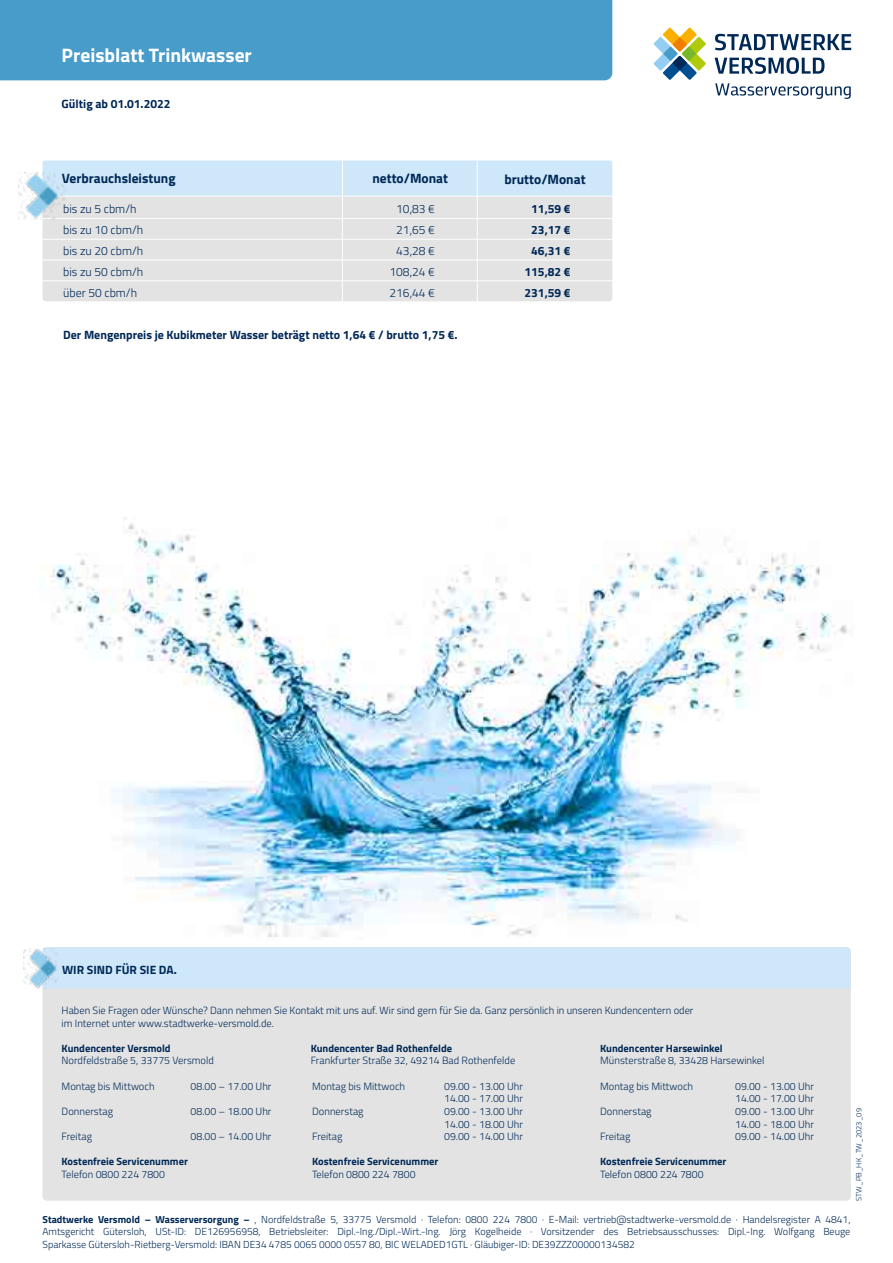
<style>
.page{position:relative;width:893px;height:1263px;background:#fff}
.page>*{position:absolute;margin:0;border:0;box-sizing:border-box;transform-origin:0 0}
.t1{font:700 19.5px "Cairo";color:#fff}
.t2{font:700 13.5px "Cairo";color:#002856}
.t3{font:700 12px "Cairo";color:#002856}
.t4{font:300 12px "Cairo";color:#002856}
.t5{font:300 10.5px/12.6px "Cairo";color:#002856}
.t6{font:700 10.5px "Cairo";color:#002856}
.t7{font:300 10.2px/12.1px "Cairo";color:#002856;text-align:justify}
.t8{font:300 7.5px "Cairo";color:#002856}
.s1{font-weight:700}
</style>
<div class="page">
<div style="left:43px;top:196px;width:569px;height:105px;background:#e3e3e3;border-radius:3px"></div>
<div style="left:43px;top:161px;width:569px;height:35px;background:#cee7f9"></div>
<div style="left:43px;top:947px;width:808px;height:254px;background:#e3e3e3;border-radius:4px"></div>
<div style="left:43px;top:947px;width:807px;height:42px;background:#cee7f9"></div>
<hr style="left:29px;top:218px;width:625px;height:1px;background:#fff">
<hr style="left:57px;top:196px;width:554px;height:1px;background:#fff">
<hr style="left:342px;top:160px;width:1px;height:166px;background:#fff">
<hr style="left:477px;top:161px;width:1px;height:166px;background:#fff">
<img style="left:19px;top:173px;width:46px;height:46px">
<img style="left:23px;top:948px;width:40px;height:40px">
<div style="left:0;top:0;width:612px;height:80px;background:#489cc9"></div>
<svg style="left:715px;top:34px;width:136px;height:16px"></svg>
<svg style="left:715px;top:83px;width:136px;height:16px"></svg>
<svg style="left:715px;top:57px;width:109px;height:17px"></svg>
<svg style="left:654px;top:28px;width:52px;height:52px"></svg>
<hr style="left:29px;top:239px;width:625px;height:1px;background:#fff">
<hr style="left:29px;top:260px;width:625px;height:1px;background:#fff">
<hr style="left:29px;top:280px;width:625px;height:1px;background:#fff">
<img style="left:40px;top:517px;width:808px;height:420px">
<h1 class="t1" style="left:62px;top:39px;width:192px">Preisblatt Trinkwasser</h1>
<p class="t3" style="left:62px;top:94px;width:110px">Gültig ab 01.01.2022</p>
<p class="t2" style="left:62px;top:168px;width:115px">Verbrauchsleistung</p>
<p class="t2" style="left:372px;top:168px;width:77px">netto/Monat</p>
<p class="t2" style="left:504px;top:168px;width:83px">brutto/Monat</p>
<p class="t4" style="left:63px;top:200px;width:75px">bis zu 5 cbm/h</p>
<p class="t4" style="left:396px;top:200px;width:40px">10,83 €</p>
<p class="t3" style="left:531px;top:199px;width:41px">11,59 €</p>
<p class="t4" style="left:63px;top:221px;width:82px">bis zu 10 cbm/h</p>
<p class="t4" style="left:396px;top:221px;width:40px">21,65 €</p>
<p class="t3" style="left:531px;top:220px;width:41px">23,17 €</p>
<p class="t4" style="left:63px;top:242px;width:82px">bis zu 20 cbm/h</p>
<p class="t4" style="left:396px;top:242px;width:40px">43,28 €</p>
<p class="t3" style="left:531px;top:241px;width:41px">46,31 €</p>
<p class="t4" style="left:63px;top:263px;width:82px">bis zu 50 cbm/h</p>
<p class="t4" style="left:389px;top:263px;width:47px">108,24 €</p>
<p class="t3" style="left:524px;top:262px;width:48px">115,82 €</p>
<p class="t4" style="left:63px;top:284px;width:76px">über 50 cbm/h</p>
<p class="t4" style="left:389px;top:284px;width:47px">216,44 €</p>
<p class="t3" style="left:524px;top:283px;width:48px">231,59 €</p>
<p class="t3" style="left:63px;top:325px;width:396px">Der Mengenpreis je Kubikmeter Wasser beträgt netto 1,64 € / brutto 1,75 €.</p>
<p class="t3" style="left:62px;top:959px;width:116px">WIR SIND FÜR SIE DA.</p>
<p class="t5" style="left:62px;top:1004px;width:633px">Haben Sie Fragen oder Wünsche? Dann nehmen Sie Kontakt mit uns auf. Wir sind gern für Sie da. Ganz persönlich in unseren Kundencentern oder im Internet unter www.stadtwerke-versmold.de.</p>
<p class="t6" style="left:62px;top:1040px;width:111px">Kundencenter Versmold</p>
<p class="t6" style="left:311px;top:1040px;width:143px">Kundencenter Bad Rothenfelde</p>
<p class="t6" style="left:600px;top:1040px;width:124px">Kundencenter Harsewinkel</p>
<p class="t5" style="left:62px;top:1054px;width:154px">Nordfeldstraße 5, 33775 Versmold</p>
<p class="t5" style="left:311px;top:1054px;width:206px">Frankfurter Straße 32, 49214 Bad Rothenfelde</p>
<p class="t5" style="left:600px;top:1054px;width:166px">Münsterstraße 8, 33428 Harsewinkel</p>
<p class="t5" style="left:62px;top:1080px;width:95px">Montag bis Mittwoch</p>
<p class="t5" style="left:191px;top:1080px;width:82px">08.00 – 17.00 Uhr</p>
<p class="t5" style="left:312px;top:1080px;width:95px">Montag bis Mittwoch</p>
<p class="t5" style="left:444px;top:1080px;width:80px">09.00 - 13.00 Uhr</p>
<p class="t5" style="left:600px;top:1080px;width:95px">Montag bis Mittwoch</p>
<p class="t5" style="left:735px;top:1080px;width:80px">09.00 - 13.00 Uhr</p>
<p class="t5" style="left:444px;top:1092px;width:80px">14.00 - 17.00 Uhr</p>
<p class="t5" style="left:735px;top:1092px;width:80px">14.00 - 17.00 Uhr</p>
<p class="t5" style="left:62px;top:1105px;width:53px">Donnerstag</p>
<p class="t5" style="left:191px;top:1105px;width:82px">08.00 – 18.00 Uhr</p>
<p class="t5" style="left:312px;top:1105px;width:53px">Donnerstag</p>
<p class="t5" style="left:444px;top:1105px;width:80px">09.00 - 13.00 Uhr</p>
<p class="t5" style="left:600px;top:1105px;width:53px">Donnerstag</p>
<p class="t5" style="left:735px;top:1105px;width:80px">09.00 - 13.00 Uhr</p>
<p class="t5" style="left:444px;top:1117px;width:80px">14.00 - 18.00 Uhr</p>
<p class="t5" style="left:735px;top:1117px;width:80px">14.00 - 18.00 Uhr</p>
<p class="t5" style="left:62px;top:1130px;width:32px">Freitag</p>
<p class="t5" style="left:191px;top:1130px;width:82px">08.00 – 14.00 Uhr</p>
<p class="t5" style="left:312px;top:1130px;width:32px">Freitag</p>
<p class="t5" style="left:444px;top:1130px;width:80px">09.00 - 14.00 Uhr</p>
<p class="t5" style="left:600px;top:1130px;width:32px">Freitag</p>
<p class="t5" style="left:735px;top:1130px;width:80px">09.00 - 14.00 Uhr</p>
<p class="t6" style="left:62px;top:1153px;width:128px">Kostenfreie Servicenummer</p>
<p class="t6" style="left:312px;top:1153px;width:128px">Kostenfreie Servicenummer</p>
<p class="t6" style="left:600px;top:1153px;width:128px">Kostenfreie Servicenummer</p>
<p class="t5" style="left:62px;top:1168px;width:105px">Telefon 0800 224 7800</p>
<p class="t5" style="left:312px;top:1168px;width:105px">Telefon 0800 224 7800</p>
<p class="t5" style="left:600px;top:1168px;width:105px">Telefon 0800 224 7800</p>
<p class="t8" style="left:853px;top:1201px;width:94px;rotate:-90deg">STW_PB_HK_TW_2023_09</p>
<p class="t7" style="left:43px;top:1213px;width:809px"><span class="s1">Stadtwerke Versmold – Wasserversorgung –</span> , Nordfeldstraße 5, 33775 Versmold · Telefon: 0800 224 7800 · E-Mail: vertrieb@stadtwerke-versmold.de · Handelsregister A 4841, Amtsgericht Gütersloh, USt-ID: DE126956958, Betriebsleiter: Dipl.-Ing./Dipl.-Wirt.-Ing. Jörg Kogelheide · Vorsitzender des Betriebsausschusses: Dipl.-Ing. Wolfgang Beuge Sparkasse Gütersloh-Rietberg-Versmold: IBAN DE34 4785 0065 0000 0557 80, BIC WELADED1GTL · Gläubiger-ID: DE39ZZZ00000134582</p>
</div>
